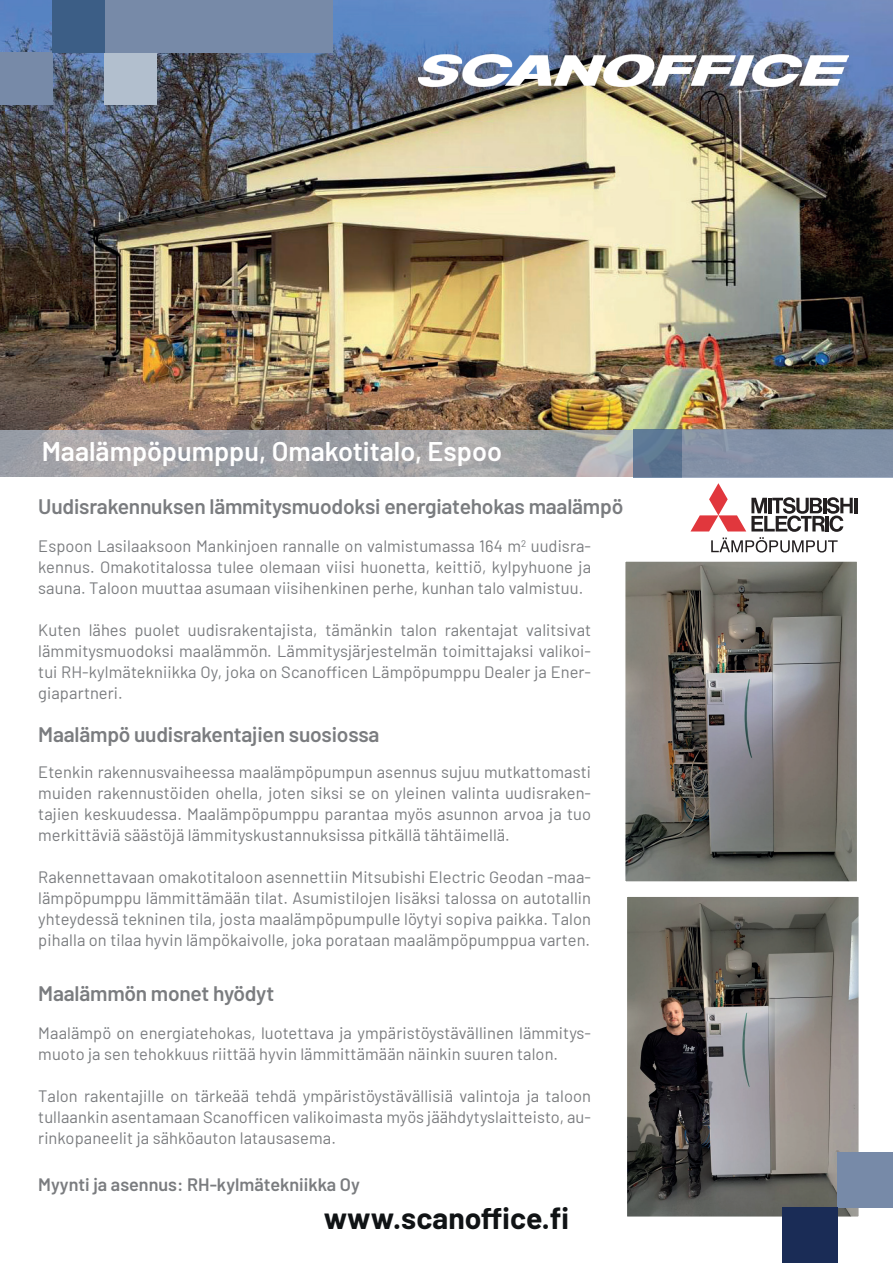
<style>
.page{position:relative;width:893px;height:1263px;background:#fff}
.page>*{position:absolute;margin:0;border:0;box-sizing:border-box;transform-origin:0 0}
.t1{font:700 30px "Barlow";color:#101315}
.t2{font:600 27px "Barlow";color:#fff}
.t3{font:600 21px "Barlow";letter-spacing:-.01em;color:#7a7c7f}
.t4{font:600 18px "Barlow";color:#7a7c7f}
.t5{font:16.5px/21px "Barlow";letter-spacing:.005em;color:#7a7c7f;text-align:justify}
</style>
<div class="page">
<img style="left:0;top:0;width:893px;height:430px">
<img style="left:419px;top:54px;width:429px;height:32px">
<img style="left:627px;top:563px;width:229px;height:317px">
<div style="left:621px;top:557px;width:241px;height:329px;border:5px solid #fff"></div>
<div style="left:0;top:52px;width:52px;height:52px;background:#778aa8"></div>
<div style="left:104px;top:52px;width:52px;height:52px;background:#b2bfce"></div>
<div style="left:104px;top:0;width:229px;height:52px;background:#778aa8"></div>
<div style="left:52px;top:0;width:52px;height:52px;background:#3c5e86"></div>
<svg style="left:0;top:430px;width:634px;height:47px;background:#a3a3a7"></svg>
<div style="left:682px;top:429px;width:211px;height:49px;background:#8290a6"></div>
<div style="left:634px;top:429px;width:48px;height:49px;background:#5d7592"></div>
<img style="left:628px;top:898px;width:229px;height:317px">
<div style="left:622px;top:892px;width:241px;height:329px;border:5px solid #fff"></div>
<div style="left:838px;top:1153px;width:55px;height:55px;background:#778aa8"></div>
<div style="left:783px;top:1208px;width:55px;height:55px;background:#1a2c56"></div>
<hr style="left:854px;top:498px;width:3px;height:15px;background:#231f20">
<svg style="left:690px;top:483px;width:163px;height:70px"></svg>
<h2 class="t2" style="left:42px;top:431px;width:462px">Maalämpöpumppu, Omakotitalo, Espoo</h2>
<p class="t3" style="left:38px;top:491px;width:586px">Uudisrakennuksen lämmitysmuodoksi energiatehokas maalämpö</p>
<p class="t5" style="left:38px;top:534px;width:554px">Espoon Lasilaaksoon Mankinjoen rannalle on valmistumassa 164 m<sup>2</sup> uudisra&shy;kennus. Omakotitalossa tulee olemaan viisi huonetta, keittiö, kylpyhuone ja sauna. Taloon muuttaa asumaan viisihenkinen perhe, kunhan talo valmistuu.</p>
<p class="t5" style="left:38px;top:618px;width:554px">Kuten lähes puolet uudisrakentajista, tämänkin talon rakentajat valitsivat lämmitysmuodoksi maalämmön. Lämmitysjärjestelmän toimittajaksi valikoi&shy;tui RH-kylmätekniikka Oy, joka on Scanofficen Lämpöpumppu Dealer ja Ener&shy;giapartneri.</p>
<p class="t3" style="left:38px;top:719px;width:343px">Maalämpö uudisrakentajien suosiossa</p>
<p class="t5" style="left:38px;top:760px;width:554px">Etenkin rakennusvaiheessa maalämpöpumpun asennus sujuu mutkattomasti muiden rakennustöiden ohella, joten siksi se on yleinen valinta uudisraken&shy;tajien keskuudessa. Maalämpöpumppu parantaa myös asunnon arvoa ja tuo merkittäviä säästöjä lämmityskustannuksissa pitkällä tähtäimellä.</p>
<p class="t5" style="left:38px;top:865px;width:554px">Rakennettavaan omakotitaloon asennettiin Mitsubishi Electric Geodan -maa&shy;lämpöpumppu lämmittämään tilat. Asumistilojen lisäksi talossa on autotallin yhteydessä tekninen tila, josta maalämpöpumpulle löytyi sopiva paikka. Talon pihalla on tilaa hyvin lämpökaivolle, joka porataan maalämpöpumppua varten.</p>
<p class="t3" style="left:38px;top:978px;width:237px">Maalämmön monet hyödyt</p>
<p class="t5" style="left:38px;top:1021px;width:554px">Maalämpö on energiatehokas, luotettava ja ympäristöystävällinen lämmitys&shy;muoto ja sen tehokkuus riittää hyvin lämmittämään näinkin suuren talon.</p>
<p class="t5" style="left:38px;top:1084px;width:554px">Talon rakentajille on tärkeää tehdä ympäristöystävällisiä valintoja ja taloon tullaankin asentamaan Scanofficen valikoimasta myös jäähdytyslaitteisto, au&shy;rinkopaneelit ja sähköauton latausasema.</p>
<p class="t4" style="left:38px;top:1172px;width:323px">Myynti ja asennus: RH-kylmätekniikka Oy</p>
<h1 class="t1" style="left:324px;top:1196px;width:247px">www.scanoffice.fi</h1>
</div>
